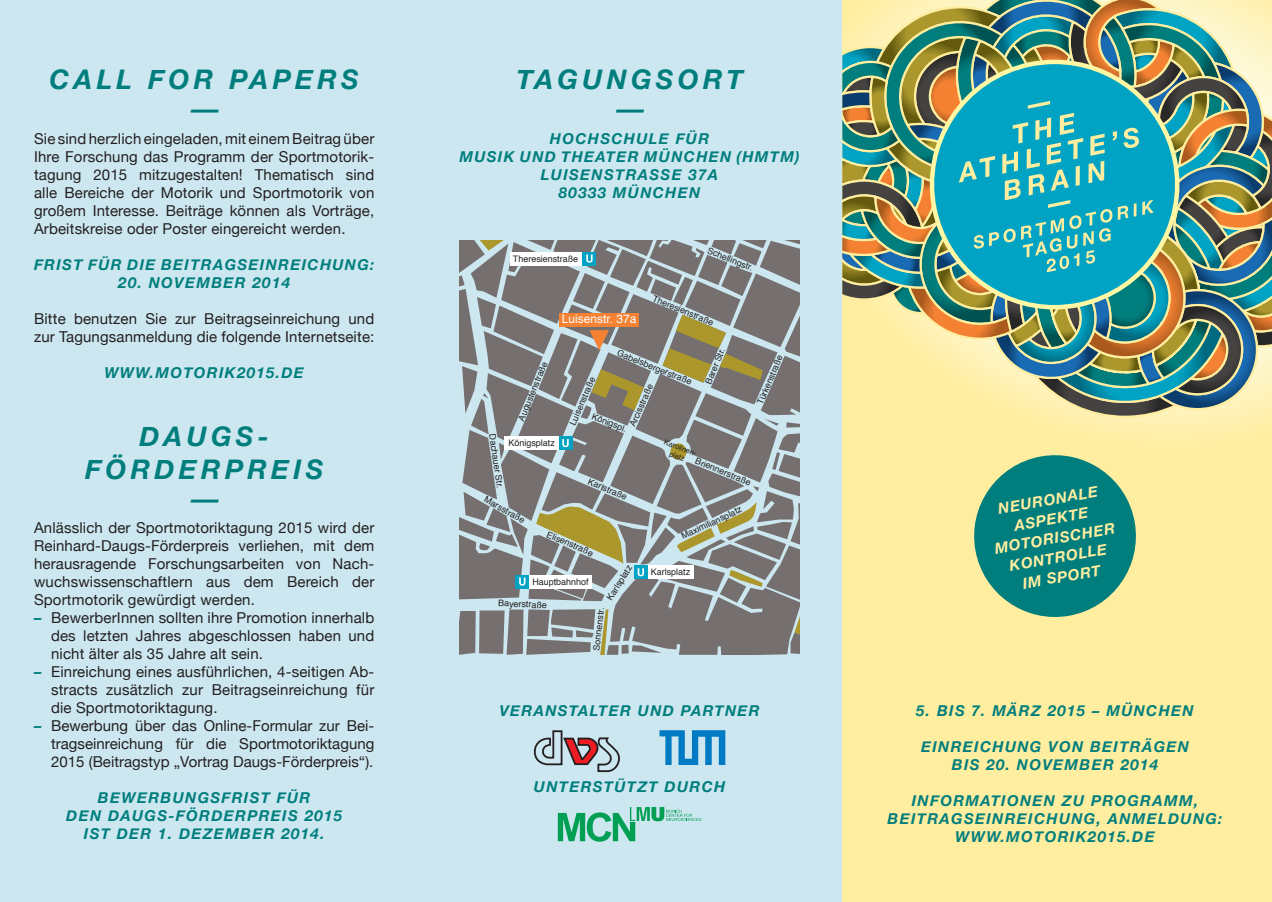
<style>
.page{position:relative;width:1272px;height:902px;background:#fff}
.page>*{position:absolute;margin:0;border:0;box-sizing:border-box;transform-origin:0 0}
.t1{font:italic 700 27px/32.4px "Helvetica Neue";letter-spacing:.16em;color:#007e7d}
.t2{font:15px/18px "Helvetica Neue";letter-spacing:.01em;color:#231f20;text-align:justify}
.t3{font:italic 700 15px/18px "Helvetica Neue";letter-spacing:.09em;color:#007e7d}
.t4{font:italic 700 15px/19.5px "Helvetica Neue";color:#ffeda0;text-align:center}
.t5{font:12px "Helvetica";color:#fff}
.t6{font:9px "Helvetica";color:#231f20}
.t7{font:7.5px/9px "Helvetica";color:#231f20;text-align:center}
.s1{font-weight:700;font-style:italic;color:#007e7d}
</style>
<div class="page">
<div style="left:0;top:0;width:1271px;height:901px;background:#cce7f0"></div>
<svg style="left:558px;top:807px;width:143px;height:34px"></svg>
<svg style="left:534px;top:730px;width:86px;height:42px"></svg>
<svg style="left:659px;top:730px;width:66px;height:35px"></svg>
<div style="left:842px;top:0;width:429px;height:901px;background:#ffeda0"></div>
<svg style="left:842px;top:0;width:429px;height:617px"></svg>
<svg style="left:459px;top:240px;width:340px;height:414px"></svg>
<h1 class="t1" style="left:50px;top:64px;width:45px">CALL</h1>
<h1 class="t1" style="left:148px;top:64px;width:43px">FOR</h1>
<h1 class="t1" style="left:229px;top:64px;width:44px">PAPERS</h1>
<h1 class="t1" style="left:191px;top:96px;width:28px">━</h1>
<p class="t2" style="left:34px;top:130px;width:342px">Sie sind herzlich eingeladen, mit einem Beitrag über Ihre Forschung das Programm der Sportmotorik&shy;tagung 2015 mitzugestalten! Thematisch sind alle Bereiche der Motorik und Sportmotorik von großem Interesse. Beiträge können als Vorträge, Arbeitskreise oder Poster eingereicht werden.</p>
<p class="t3" style="left:34px;top:256px;width:22px">FRIST</p>
<p class="t3" style="left:88px;top:256px;width:97px">FÜR DIE BEITRA</p>
<p class="t3" style="left:225px;top:256px;width:25px">GSEINREICHUN</p>
<p class="t3" style="left:357px;top:256px;width:18px">G:</p>
<p class="t3" style="left:118px;top:274px;width:80px">20. NOVEMBER</p>
<p class="t3" style="left:253px;top:274px;width:39px">2014</p>
<p class="t2" style="left:34px;top:310px;width:342px">Bitte benutzen Sie zur Beitragseinreichung und zur Tagungsanmeldung die folgende Internetseite:</p>
<p class="t3" style="left:104px;top:364px;width:64px">WWW.MOTORIK</p>
<p class="t3" style="left:237px;top:364px;width:69px">2015.DE</p>
<h1 class="t1" style="left:140px;top:421px;width:131px">DAUGS-</h1>
<h1 class="t1" style="left:85px;top:453px;width:116px">FÖRDERPREIS</h1>
<h1 class="t1" style="left:191px;top:486px;width:28px">━</h1>
<p class="t2" style="left:34px;top:519px;width:342px">Anlässlich der Sportmotoriktagung 2015 wird der Reinhard-Daugs-Förderpreis verliehen, mit dem herausragende Forschungsarbeiten von Nach&shy;wuchswissenschaftlern aus dem Bereich der Sportmotorik gewürdigt werden.</p>
<p class="t2" style="left:51px;top:609px;width:325px;text-indent:-17px"><span class="s1">–</span> BewerberInnen sollten ihre Promotion innerhalb des letzten Jahres abgeschlossen haben und nicht älter als 35 Jahre alt sein.</p>
<p class="t2" style="left:51px;top:663px;width:325px;text-indent:-17px"><span class="s1">–</span> Einreichung eines ausführlichen, 4-seitigen Ab&shy;stracts zusätzlich zur Beitragseinreichung für die Sportmotoriktagung.</p>
<p class="t2" style="left:51px;top:717px;width:325px;text-indent:-17px"><span class="s1">–</span> Bewerbung über das Online-Formular zur Bei&shy;tragseinreichung für die Sportmotoriktagung 2015 (Beitragstyp „Vortrag Daugs-Förderpreis“).</p>
<p class="t3" style="left:98px;top:789px;width:52px">BEWERBUN</p>
<p class="t3" style="left:198px;top:789px;width:24px">GSFRIST</p>
<p class="t3" style="left:277px;top:789px;width:35px">FÜR</p>
<p class="t3" style="left:66px;top:807px;width:55px">DEN DAU</p>
<p class="t3" style="left:145px;top:807px;width:91px">GS-FÖRDERPREIS</p>
<p class="t3" style="left:305px;top:807px;width:39px">2015</p>
<p class="t3" style="left:84px;top:825px;width:11px">IST</p>
<p class="t3" style="left:117px;top:825px;width:111px">DER 1. DEZEMBER</p>
<p class="t3" style="left:281px;top:825px;width:44px">2014.</p>
<h1 class="t1" style="left:616px;top:64px;width:63px;text-indent:-100px">TAGUN GSORT ━</h1>
<p class="t3" style="left:550px;top:130px;width:26px">HOCHSCHULE</p>
<p class="t3" style="left:675px;top:130px;width:35px">FÜR</p>
<p class="t3" style="left:459px;top:148px;width:27px">MUSIK</p>
<p class="t3" style="left:520px;top:148px;width:64px">UND THEATER</p>
<p class="t3" style="left:644px;top:148px;width:41px">MÜNCHEN</p>
<p class="t3" style="left:736px;top:148px;width:65px">(HMTM)</p>
<p class="t3" style="left:541px;top:166px;width:22px">LUISENSTRA</p>
<p class="t3" style="left:559px;top:166px;width:161px;text-indent:91px">SSE 37A<br>80333 MÜNCHEN</p>
<p class="t6" style="left:513px;top:251px;width:67px">Theresienstraße</p>
<p class="t6" style="left:710px;top:244px;width:50px;rotate:21deg">Schellingstr.</p>
<p class="t6" style="left:655px;top:291px;width:67px;rotate:22deg">Theresienstraße</p>
<p class="t6" style="left:620px;top:346px;width:81px;rotate:22deg">Gabelsbergerstraße</p>
<p class="t5" style="left:562px;top:310px;width:76px">Luisenstr. 37a</p>
<p class="t6" style="left:701px;top:380px;width:39px;rotate:-67deg">Barer Str.</p>
<p class="t6" style="left:753px;top:401px;width:55px;rotate:-67deg">Türkenstraße</p>
<p class="t6" style="left:514px;top:418px;width:65px;rotate:-68deg">Augustenstraße</p>
<p class="t6" style="left:566px;top:422px;width:53px;rotate:-67deg">Luisenstraße</p>
<p class="t6" style="left:625px;top:423px;width:47px;rotate:-66deg">Arcisstraße</p>
<p class="t6" style="left:594px;top:409px;width:38px;rotate:21deg">Königspl.</p>
<p class="t6" style="left:499px;top:433px;width:56px;rotate:82deg">Dachauer Str.</p>
<p class="t7" style="left:666px;top:437px;width:37px;rotate:21deg">Karolinen&shy;platz</p>
<p class="t6" style="left:508px;top:436px;width:48px">Königsplatz</p>
<p class="t6" style="left:698px;top:454px;width:61px;rotate:22deg">Briennerstraße</p>
<p class="t6" style="left:591px;top:475px;width:43px;rotate:23deg">Karlstraße</p>
<p class="t6" style="left:488px;top:492px;width:47px;rotate:29deg">Marsstraße</p>
<p class="t6" style="left:679px;top:530px;width:67px;rotate:-25deg">Maximiliansplatz</p>
<p class="t6" style="left:550px;top:527px;width:51px;rotate:23deg">Elisenstraße</p>
<p class="t6" style="left:603px;top:595px;width:41px;rotate:-58deg">Karlsplatz</p>
<p class="t6" style="left:532px;top:574px;width:58px">Hauptbahnhof</p>
<p class="t6" style="left:498px;top:596px;width:50px;rotate:2deg">Bayerstraße</p>
<p class="t6" style="left:589px;top:649px;width:44px;rotate:-84deg">Sonnenstr.</p>
<p class="t6" style="left:651px;top:565px;width:41px">Karlsplatz</p>
<p class="t3" style="left:499px;top:701px;width:12px">VERANSTALTER</p>
<p class="t3" style="left:638px;top:701px;width:66px">UN D PARTNER</p>
<p class="t3" style="left:534px;top:778px;width:25px">UNTERST</p>
<p class="t3" style="left:614px;top:778px;width:76px">ÜTZT DURCH</p>
<p class="t4" style="left:986px;top:501px;width:123px;rotate:-10deg">NEURONALE<br>ASPEKTE<br>MOTORISCHER<br>KONTROLLE<br>IM SPORT</p>
<p class="t3" style="left:916px;top:701px;width:31px">5. BIS</p>
<p class="t3" style="left:971px;top:701px;width:176px">7. MÄRZ 2015 – MÜNCHEN</p>
<p class="t3" style="left:921px;top:737px;width:24px">EINREICHUN</p>
<p class="t3" style="left:1029px;top:737px;width:42px">G VON</p>
<p class="t3" style="left:1089px;top:737px;width:23px">BEITR</p>
<p class="t3" style="left:1141px;top:737px;width:37px">ÄGEN</p>
<p class="t3" style="left:951px;top:755px;width:11px">BIS</p>
<p class="t3" style="left:986px;top:755px;width:80px">20. NOVEMBER</p>
<p class="t3" style="left:1120px;top:755px;width:39px">2014</p>
<p class="t3" style="left:911px;top:791px;width:19px">INFORMATIONEN</p>
<p class="t3" style="left:1061px;top:791px;width:93px">ZU PRO GRAMM</p>
<p class="t3" style="left:1193px;top:791px;width:6px">,</p>
<p class="t3" style="left:887px;top:809px;width:24px">BEITRA</p>
<p class="t3" style="left:951px;top:809px;width:25px">GSEINREICHUN</p>
<p class="t3" style="left:1083px;top:809px;width:49px">G, ANMEL</p>
<p class="t3" style="left:1168px;top:809px;width:56px">DUNG:</p>
<p class="t3" style="left:955px;top:827px;width:64px">WWW.MOTORIK</p>
<p class="t3" style="left:1087px;top:827px;width:69px">2015.DE</p>
</div>
